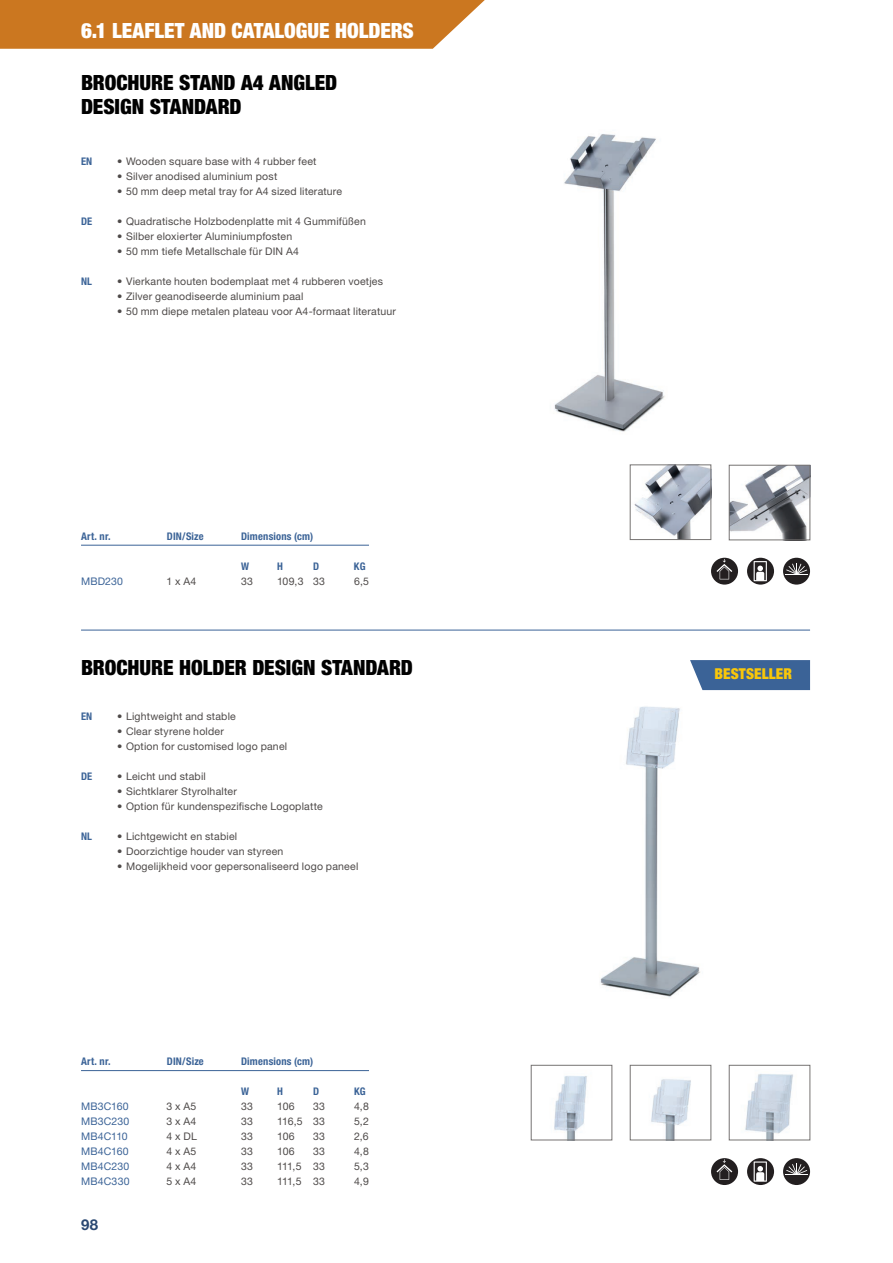
<style>
.page{position:relative;width:893px;height:1263px;background:#fff}
.page>*{position:absolute;margin:0;border:0;box-sizing:border-box;transform-origin:0 0}
.t1{font:900 condensed 21px/24px "Helvetica Neue LT Pro";color:#010101}
.t2{font:900 condensed 21px "Helvetica Neue LT Pro";color:#fff}
.t3{font:900 condensed 15px "Helvetica Neue LT Pro";letter-spacing:.005em;color:#f9c709}
.t4{font:700 15px "Helvetica Neue LT Pro";color:#2a4872}
.t5{font:10.5px/15px "Helvetica Neue LT Pro";letter-spacing:.02em;color:#4e4a49;text-align:justify}
.t6{font:700 condensed 10.5px "Helvetica Neue LT Pro";letter-spacing:.02em;color:#3b6397}
.t7{font:10.5px/15px "Helvetica Neue LT Pro";letter-spacing:.015em;color:#3b6397}
.t8{font:10.5px/15px "Helvetica Neue LT Pro";letter-spacing:-.03em;color:#4e4a49}
</style>
<div class="page">
<svg style="left:0;top:0;width:485px;height:49px;background:#cd7e2c"></svg>
<img style="left:600px;top:690px;width:210px;height:308px">
<img style="left:554px;top:1076px;width:33px;height:62px">
<div style="left:531px;top:1065px;width:81px;height:75px;border:1px solid #767372"></div>
<img style="left:554px;top:134px;width:111px;height:298px">
<img style="left:634px;top:467px;width:75px;height:71px">
<div style="left:630px;top:465px;width:81px;height:75px;border:1px solid #767372"></div>
<hr style="left:81px;top:630px;width:729px;height:1px;background:#3b6397">
<svg style="left:690px;top:660px;width:120px;height:30px;background:#456b9c"></svg>
<hr style="left:81px;top:545px;width:288px;height:1px;background:#3b6397">
<hr style="left:81px;top:1070px;width:288px;height:1px;background:#3b6397">
<img style="left:731px;top:467px;width:77px;height:71px">
<div style="left:729px;top:465px;width:81px;height:75px;border:1px solid #767372"></div>
<img style="left:651px;top:1079px;width:40px;height:59px">
<div style="left:630px;top:1065px;width:81px;height:75px;border:1px solid #767372"></div>
<img style="left:745px;top:1074px;width:48px;height:64px">
<div style="left:729px;top:1065px;width:81px;height:75px;border:1px solid #767372"></div>
<svg style="left:711px;top:558px;width:27px;height:27px"></svg>
<svg style="left:716px;top:559px;width:16px;height:20px"></svg>
<svg style="left:747px;top:558px;width:27px;height:27px"></svg>
<svg style="left:754px;top:561px;width:13px;height:20px"></svg>
<div style="left:783px;top:558px;width:27px;height:27px;background:#231f20;border-radius:50%"></div>
<svg style="left:785px;top:563px;width:23px;height:12px"></svg>
<div style="left:711px;top:1158px;width:27px;height:27px;background:#231f20;border-radius:50%"></div>
<svg style="left:716px;top:1159px;width:16px;height:21px"></svg>
<svg style="left:747px;top:1158px;width:27px;height:27px"></svg>
<svg style="left:754px;top:1161px;width:13px;height:21px"></svg>
<div style="left:783px;top:1158px;width:27px;height:27px;background:#231f20;border-radius:50%"></div>
<svg style="left:785px;top:1163px;width:23px;height:12px"></svg>
<h1 class="t2" style="left:81px;top:18px;width:334px">6.1 LEAFLET AND CATALOGUE HOLDERS</h1>
<h1 class="t1" style="left:81px;top:70px;width:258px">BROCHURE STAND A4 ANGLED<br>DESIGN STANDARD</h1>
<p class="t6" style="left:81px;top:155px;width:13px">EN</p>
<p class="t5" style="left:117px;top:154px;width:201px">• Wooden square base with 4 rubber feet</p>
<p class="t5" style="left:117px;top:169px;width:162px">• Silver anodised aluminium post</p>
<p class="t5" style="left:117px;top:184px;width:227px">• 50 mm deep metal tray for A4 sized literature</p>
<p class="t6" style="left:81px;top:215px;width:13px">DE</p>
<p class="t5" style="left:117px;top:214px;width:250px">• Quadratische Holzbodenplatte mit 4 Gummifüßen</p>
<p class="t5" style="left:117px;top:229px;width:177px">• Silber eloxierter Aluminiumpfosten</p>
<p class="t5" style="left:117px;top:244px;width:183px">• 50 mm tiefe Metallschale für DIN A4</p>
<p class="t6" style="left:81px;top:275px;width:13px">NL</p>
<p class="t5" style="left:117px;top:274px;width:268px">• Vierkante houten bodemplaat met 4 rubberen voetjes</p>
<p class="t5" style="left:117px;top:289px;width:188px">• Zilver geanodiseerde aluminium paal</p>
<p class="t5" style="left:117px;top:304px;width:280px">• 50 mm diepe metalen plateau voor A4-formaat literatuur</p>
<p class="t6" style="left:81px;top:530px;width:31px">Art. nr.</p>
<p class="t7" style="left:81px;top:574px;width:44px">MBD230</p>
<p class="t6" style="left:167px;top:530px;width:38px">DIN/Size</p>
<p class="t5" style="left:166px;top:574px;width:31px">1 x A4</p>
<p class="t5" style="left:354px;top:574px;width:16px">6,5</p>
<p class="t6" style="left:241px;top:530px;width:74px">Dimensions (cm)</p>
<p class="t6" style="left:277px;top:560px;width:7px">H</p>
<p class="t6" style="left:313px;top:560px;width:8px">D</p>
<p class="t6" style="left:354px;top:560px;width:13px">KG</p>
<p class="t6" style="left:241px;top:560px;width:9px">W</p>
<p class="t5" style="left:241px;top:574px;width:13px">33</p>
<p class="t5" style="left:277px;top:574px;width:49px">109,3 33</p>
<h1 class="t1" style="left:81px;top:655px;width:333px">BROCHURE HOLDER DESIGN STANDARD</h1>
<p class="t6" style="left:81px;top:710px;width:13px">EN</p>
<p class="t5" style="left:117px;top:709px;width:120px">• Lightweight and stable</p>
<p class="t5" style="left:117px;top:724px;width:108px">• Clear styrene holder</p>
<p class="t5" style="left:117px;top:739px;width:172px">• Option for customised logo panel</p>
<p class="t6" style="left:81px;top:770px;width:13px">DE</p>
<p class="t5" style="left:117px;top:769px;width:90px">• Leicht und stabil</p>
<p class="t5" style="left:117px;top:784px;width:121px">• Sichtklarer Styrolhalter</p>
<p class="t5" style="left:117px;top:799px;width:207px">• Option für kundenspezifische Logoplatte</p>
<p class="t6" style="left:81px;top:830px;width:13px">NL</p>
<p class="t5" style="left:117px;top:829px;width:122px">• Lichtgewicht en stabiel</p>
<p class="t5" style="left:117px;top:844px;width:168px">• Doorzichtige houder van styreen</p>
<p class="t5" style="left:117px;top:859px;width:243px">• Mogelijkheid voor gepersonaliseerd logo paneel</p>
<p class="t6" style="left:81px;top:1055px;width:31px">Art. nr.</p>
<p class="t7" style="left:81px;top:1099px;width:50px">MB3C160<br>MB3C230<br>MB4C110<br>MB4C160<br>MB4C230<br>MB4C330</p>
<h2 class="t4" style="left:81px;top:1215px;width:19px">98</h2>
<p class="t6" style="left:167px;top:1055px;width:38px">DIN/Size</p>
<p class="t5" style="left:167px;top:1099px;width:32px">3 x A5<br>3 x A4<br>4 x DL 4 x A5<br>4 x A4<br>5 x A4</p>
<p class="t5" style="left:354px;top:1099px;width:17px">4,8<br>5,2<br>2,6<br>4,8<br>5,3<br>4,9</p>
<p class="t6" style="left:241px;top:1055px;width:74px">Dimensions (cm)</p>
<p class="t6" style="left:277px;top:1085px;width:7px">H</p>
<p class="t6" style="left:313px;top:1085px;width:8px">D</p>
<p class="t6" style="left:354px;top:1085px;width:13px">KG</p>
<p class="t6" style="left:241px;top:1085px;width:9px">W</p>
<p class="t5" style="left:241px;top:1099px;width:13px">33<br>33<br>33<br>33<br>33<br>33</p>
<p class="t8" style="left:277px;top:1099px;width:27px">106<br>116,5<br>106<br>106<br>111,5<br>111,5</p>
<p class="t5" style="left:313px;top:1099px;width:13px">33<br>33<br>33<br>33<br>33<br>33</p>
<h2 class="t3" style="left:714px;top:665px;width:79px">BESTSELLER</h2>
</div>
